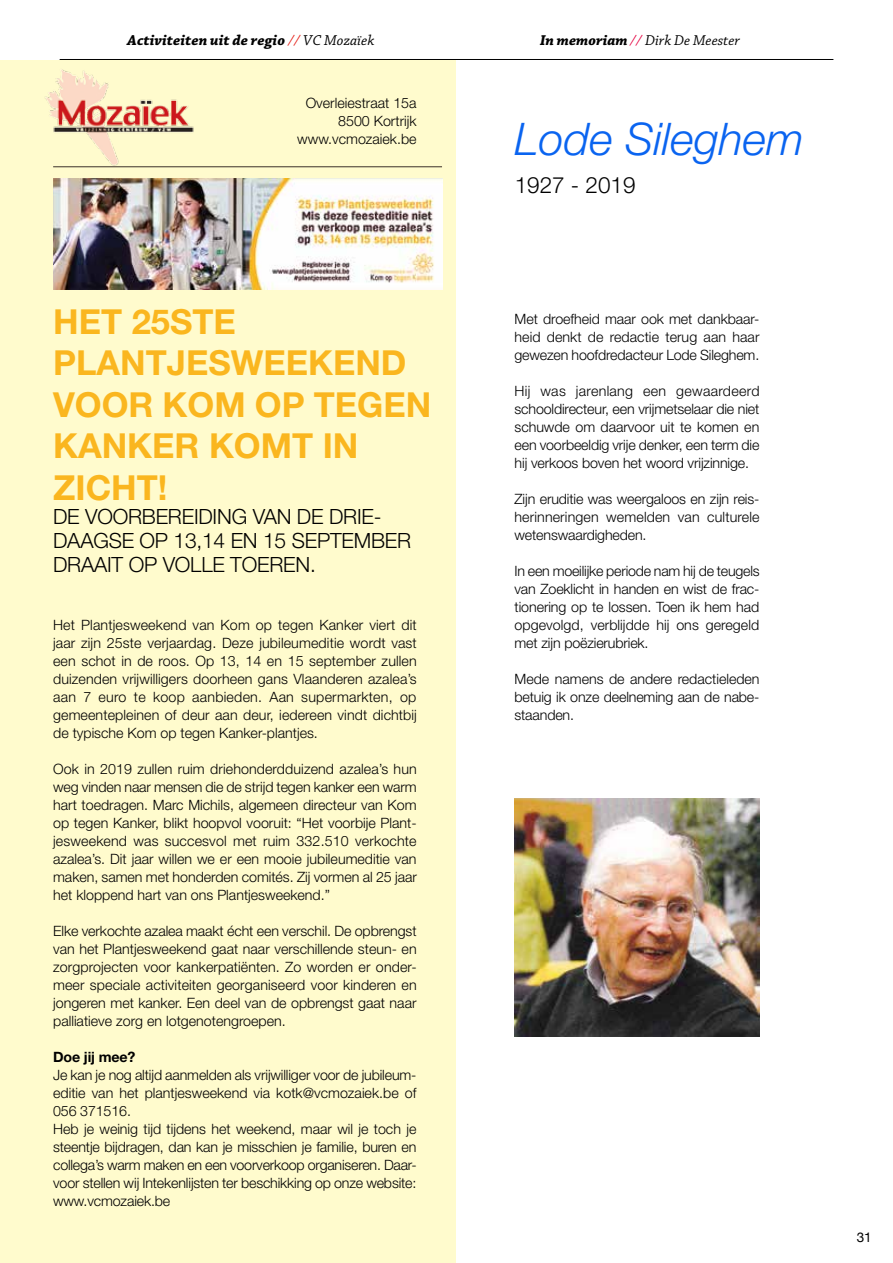
<style>
.page{position:relative;width:893px;height:1263px;background:#fff}
.page>*{position:absolute;margin:0;border:0;box-sizing:border-box;transform-origin:0 0}
.t1{font:italic 300 45px "Helvetica Neue LT Pro";color:#0a64f0}
.t2{font:700 34.5px/41.4px "Helvetica Neue LT Pro";color:#fab61f}
.t3{font:300 22.5px "Helvetica Neue LT Pro";color:#000}
.t4{font:300 21px/24px "Helvetica Neue LT Pro";letter-spacing:-.01em;color:#000}
.t5{font:15px "Chaparral Pro Bold It Capt";color:#000}
.t6{font:italic 15px "Chaparral Pro";color:#000}
.t7{font:300 14.25px/18px "Helvetica Neue LT Pro";letter-spacing:-.01em;color:#000;text-align:justify}
.t8{font:700 14.25px "Helvetica Neue LT Pro";letter-spacing:-.01em;color:#000}
.t9{font:13.5px "Helvetica Neue";color:#000}
.s1{font-family:"Chaparral Pro It Capt";color:#e5231b}
.s2{font-family:"Chaparral Pro It Capt"}
.s3{font-weight:700}
.s4{color:#e40040}
</style>
<div class="page">
<hr style="left:60px;top:59px;width:773px;height:1px;background:#000">
<img style="left:514px;top:798px;width:245px;height:238px">
<div style="left:0;top:60px;width:456px;height:1203px;background:#fffbcd"></div>
<img style="left:53px;top:179px;width:389px;height:111px">
<img style="left:45px;top:69px;width:149px;height:98px">
<hr style="left:53px;top:167px;width:389px;height:1px;background:#3b3029">
<p class="t5" style="left:127px;top:31px;width:249px">Activiteiten uit de regio <span class="s1">//</span> <span class="s2">VC Mozaïek</span></p>
<p class="t7" style="left:297px;top:94px;width:121px;text-align:right">Overleiestraat 15a<br>8500 Kortrijk www.vcmozaiek.be</p>
<h2 class="t2" style="left:53px;top:300px;width:380px">HET 25STE<br>PLANTJESWEEKEND<br>VOOR KOM OP TEGEN<br>KANKER KOMT IN<br>ZICHT!</h2>
<h3 class="t4" style="left:53px;top:504px;width:359px">DE VOORBEREIDING VAN DE DRIE-<br>DAAGSE OP 13,14 EN 15 SEPTEMBER<br>DRAAIT OP VOLLE TOEREN.</h3>
<p class="t7" style="left:53px;top:616px;width:365px">Het Plantjesweekend van Kom op tegen Kanker viert dit jaar zijn 25ste verjaardag. Deze jubileumeditie wordt vast een schot in de roos. Op 13, 14 en 15 september zullen duizenden vrijwilligers doorheen gans Vlaanderen azalea’s aan 7 euro te koop aanbieden. Aan supermarkten, op gemeentepleinen of deur aan deur, iedereen vindt dichtbij de typische Kom op tegen Kanker-plantjes.</p>
<p class="t7" style="left:53px;top:760px;width:365px">Ook in 2019 zullen ruim driehonderdduizend azalea’s hun weg vinden naar mensen die de strijd tegen kanker een warm hart toedragen. Marc Michils, algemeen directeur van Kom op tegen Kanker, blikt hoopvol vooruit: “Het voorbije Plant&shy;jesweekend was succesvol met ruim 332.510 verkochte azalea’s. Dit jaar willen we er een mooie jubileumeditie van maken, samen met honderden comités. Zij vormen al 25 jaar het kloppend hart van ons Plantjesweekend.”</p>
<p class="t7" style="left:53px;top:922px;width:365px">Elke verkochte azalea maakt écht een verschil. De opbrengst van het Plantjesweekend gaat naar verschillende steun- en zorgprojecten voor kankerpatiënten. Zo worden er onder&shy;meer speciale activiteiten georganiseerd voor kinderen en jongeren met kanker. Een deel van de opbrengst gaat naar palliatieve zorg en lotgenotengroepen.</p>
<p class="t8" style="left:53px;top:1048px;width:84px">Doe jij mee?</p>
<p class="t7" style="left:53px;top:1066px;width:365px;text-align:left">Je kan je nog altijd aanmelden als vrijwilliger voor de jubileum&shy;editie van het plantjesweekend via kotk@vcmozaiek.be of 056 371516.<br>Heb je weinig tijd tijdens het weekend, maar wil je toch je steentje bijdragen, dan kan je misschien je familie, buren en collega’s warm maken en een voorverkoop organiseren. Daar&shy;voor stellen wij Intekenlijsten ter beschikking op onze website: www.vcmozaiek.be</p>
<p class="t6" style="left:540px;top:32px;width:201px"><span class="s3">In memoriam</span> <span class="s4">//</span> Dirk De Meester</p>
<h1 class="t1" style="left:514px;top:113px;width:291px">Lode Sileghem</h1>
<h3 class="t3" style="left:515px;top:171px;width:122px">1927 - 2019</h3>
<p class="t7" style="left:514px;top:310px;width:246px">Met droefheid maar ook met dankbaar&shy;heid denkt de redactie terug aan haar gewezen hoofdredacteur Lode Sileghem.</p>
<p class="t7" style="left:514px;top:382px;width:247px">Hij was jarenlang een gewaardeerd schooldirecteur, een vrijmetselaar die niet schuwde om daarvoor uit te komen en een voorbeeldig vrije denker, een term die hij verkoos boven het woord vrijzinnige.</p>
<p class="t7" style="left:514px;top:490px;width:246px">Zijn eruditie was weergaloos en zijn reis&shy;herinneringen wemelden van culturele wetenswaardigheden.</p>
<p class="t7" style="left:514px;top:562px;width:247px">In een moeilijke periode nam hij de teugels van Zoeklicht in handen en wist de frac&shy;tionering op te lossen. Toen ik hem had opgevolgd, verblijdde hij ons geregeld met zijn poëzierubriek.</p>
<p class="t7" style="left:514px;top:670px;width:247px">Mede namens de andere redactieleden betuig ik onze deelneming aan de nabe&shy;staanden.</p>
<p class="t9" style="left:857px;top:1227px;width:17px">31</p>
</div>
